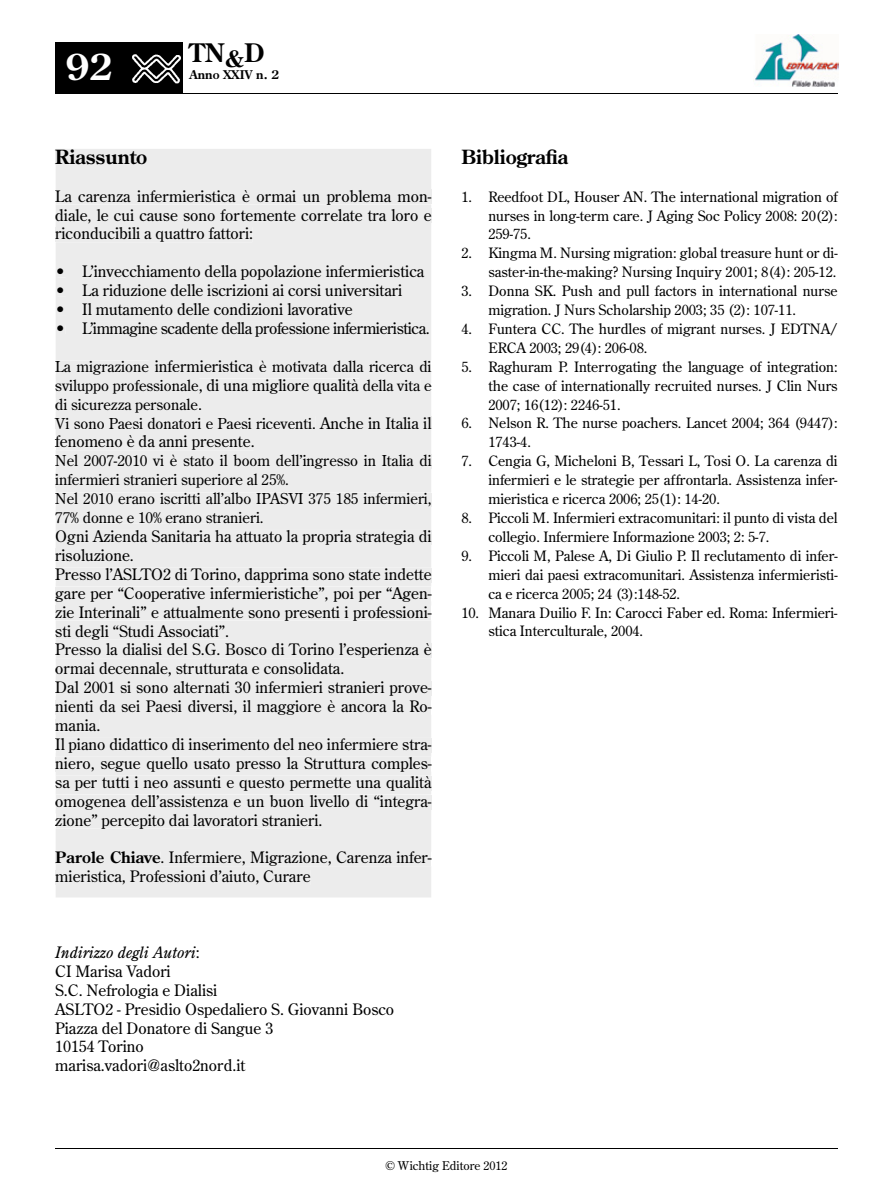
<style>
.page{position:relative;width:893px;height:1191px;background:#fff}
.page>*{position:absolute;margin:0;border:0;box-sizing:border-box;transform-origin:0 0}
.t1{font:700 36px "Century Old Style Std";color:#fff}
.t2{font:700 25.5px "Century Old Style Std";color:#000}
.t3{font:700 19.5px "Century Old Style Std";color:#000}
.t4{font:15.75px/18.9px "Century Old Style Std";color:#000}
.t5{font:15.75px "Century Old Style Std";letter-spacing:-.025em;color:#000}
.t6{font:15px/18.9px "Century Old Style Std";color:#000}
.t7{font:14.25px/18.9px "Century Old Style Std";color:#000}
.t8{font:12px "Century Old Style Std";color:#000}
.t9{font:700 12px "Century Old Style Std";color:#000}
.s1{font-size:15.75px}
.s2{font-weight:700}
.s3{font-style:italic}
</style>
<div class="page">
<img style="left:755px;top:34px;width:84px;height:53px">
<hr style="left:55px;top:93px;width:783px;height:1px;background:#000">
<div style="left:55px;top:43px;width:128px;height:51px;background:#000"></div>
<img style="left:132px;top:54px;width:49px;height:30px">
<hr style="left:55px;top:1147px;width:783px;height:1px;background:#000">
<div style="left:56px;top:149px;width:375px;height:437px;background:#ececec"></div>
<div style="left:56px;top:149px;width:91px;height:15px;background:#ececec"></div>
<div style="left:56px;top:189px;width:375px;height:15px;background:#ececec"></div>
<div style="left:56px;top:208px;width:375px;height:15px;background:#ececec"></div>
<div style="left:56px;top:227px;width:196px;height:15px;background:#ececec"></div>
<div style="left:58px;top:269px;width:8px;height:8px;background:#ececec"></div>
<div style="left:83px;top:265px;width:341px;height:15px;background:#ececec"></div>
<div style="left:58px;top:287px;width:8px;height:9px;background:#ececec"></div>
<div style="left:83px;top:284px;width:319px;height:12px;background:#ececec"></div>
<div style="left:58px;top:306px;width:8px;height:9px;background:#ececec"></div>
<div style="left:83px;top:303px;width:269px;height:12px;background:#ececec"></div>
<div style="left:58px;top:325px;width:7px;height:9px;background:#ececec"></div>
<div style="left:83px;top:322px;width:346px;height:15px;background:#ececec"></div>
<div style="left:56px;top:361px;width:92px;height:13px;background:#ececec"></div>
<div style="left:149px;top:360px;width:104px;height:12px;background:#ececec"></div>
<div style="left:260px;top:360px;width:67px;height:12px;background:#ececec"></div>
<div style="left:334px;top:360px;width:97px;height:12px;background:#ececec"></div>
<div style="left:56px;top:379px;width:142px;height:14px;background:#ececec"></div>
<div style="left:200px;top:378px;width:159px;height:15px;background:#ececec"></div>
<div style="left:363px;top:379px;width:57px;height:12px;background:#ececec"></div>
<div style="left:425px;top:383px;width:6px;height:8px;background:#ececec"></div>
<div style="left:56px;top:398px;width:142px;height:14px;background:#ececec"></div>
<div style="left:56px;top:417px;width:145px;height:12px;background:#ececec"></div>
<div style="left:206px;top:417px;width:109px;height:12px;background:#ececec"></div>
<div style="left:316px;top:416px;width:115px;height:13px;background:#ececec"></div>
<div style="left:56px;top:435px;width:198px;height:15px;background:#ececec"></div>
<div style="left:56px;top:455px;width:375px;height:14px;background:#ececec"></div>
<div style="left:56px;top:474px;width:232px;height:14px;background:#ececec"></div>
<div style="left:56px;top:492px;width:375px;height:14px;background:#ececec"></div>
<div style="left:56px;top:511px;width:207px;height:12px;background:#ececec"></div>
<div style="left:56px;top:530px;width:375px;height:15px;background:#ececec"></div>
<div style="left:56px;top:601px;width:375px;height:296px;background:#ececec"></div>
<div style="left:56px;top:549px;width:78px;height:12px;background:#ececec"></div>
<div style="left:56px;top:567px;width:375px;height:15px;background:#ececec"></div>
<div style="left:56px;top:586px;width:375px;height:15px;background:#ececec"></div>
<div style="left:56px;top:605px;width:375px;height:15px;background:#ececec"></div>
<div style="left:56px;top:624px;width:172px;height:15px;background:#ececec"></div>
<div style="left:56px;top:643px;width:375px;height:15px;background:#ececec"></div>
<div style="left:56px;top:662px;width:288px;height:15px;background:#ececec"></div>
<div style="left:56px;top:681px;width:375px;height:15px;background:#ececec"></div>
<div style="left:56px;top:700px;width:375px;height:15px;background:#ececec"></div>
<div style="left:56px;top:719px;width:43px;height:12px;background:#ececec"></div>
<div style="left:56px;top:738px;width:375px;height:14px;background:#ececec"></div>
<div style="left:56px;top:756px;width:375px;height:15px;background:#ececec"></div>
<div style="left:56px;top:775px;width:375px;height:15px;background:#ececec"></div>
<div style="left:56px;top:794px;width:375px;height:15px;background:#ececec"></div>
<div style="left:56px;top:813px;width:265px;height:15px;background:#ececec"></div>
<div style="left:56px;top:851px;width:104px;height:12px;background:#ececec"></div>
<div style="left:162px;top:851px;width:269px;height:15px;background:#ececec"></div>
<div style="left:56px;top:870px;width:254px;height:14px;background:#ececec"></div>
<h1 class="t1" style="left:66px;top:44px;width:49px">92</h1>
<h2 class="t2" style="left:190px;top:36px;width:76px">TN<sub>&amp;</sub>D</h2>
<p class="t9" style="left:190px;top:67px;width:91px">Anno XXIV n. 2</p>
<p class="t3" style="left:55px;top:144px;width:94px">Riassunto</p>
<p class="t4" style="left:55px;top:186px;width:378px;text-align:justify">La carenza infermieristica è ormai un problema mon&shy;diale, le cui cause sono fortemente correlate tra loro e riconducibili a quattro fattori:</p>
<p class="t4" style="left:55px;top:262px;width:370px">• L’invecchiamento della popolazione infermieristica</p>
<p class="t4" style="left:55px;top:281px;width:349px">• La riduzione delle iscrizioni ai corsi universitari</p>
<p class="t4" style="left:55px;top:300px;width:299px">• Il mutamento delle condizioni lavorative</p>
<p class="t5" style="left:55px;top:318px;width:376px">• L’immagine scadente della professione infermieristica.</p>
<p class="t6" style="left:55px;top:357px;width:378px">La migrazione <span class="s1">infermieristica</span> è motivata dalla ricerca di sviluppo professionale<span class="s1">, di una migliore qualità</span> della vita e di sicurezza personale<span class="s1">.<br></span>Vi sono Paesi donatori e Paesi riceventi. <span class="s1">Anche in Italia il</span></p>
<p class="t4" style="left:55px;top:432px;width:201px">fenomeno è da anni presente.</p>
<p class="t6" style="left:55px;top:451px;width:378px">Nel 2007-2010 vi è stato il boom dell’ingresso in Italia di infermieri stranieri superiore al 25%.<br>Nel 2010 erano iscritti all’albo IPASVI 375 185 infermieri, 77% donne e 10% erano stranieri.</p>
<p class="t4" style="left:55px;top:526px;width:378px">Ogni Azienda Sanitaria ha attuato la propria strategia di risoluzione.<br>Presso l’ASLTO2 di Torino, dapprima sono state indette gare per “Cooperative infermieristiche”, poi per “Agen&shy;zie Interinali” e attualmente sono presenti i professioni&shy;sti degli “Studi Associati”.<br>Presso la dialisi del S.G. Bosco di Torino l’esperienza è ormai decennale, strutturata e consolidata.<br>Dal 2001 si sono alternati 30 infermieri stranieri prove&shy;nienti da sei Paesi diversi, il maggiore è ancora la Ro&shy;mania.<br>Il piano didattico di inserimento del neo infermiere stra&shy;niero, segue quello usato presso la Struttura comples&shy;sa per tutti i neo assunti e questo permette una qualità omogenea dell’assistenza e un buon livello di “integra&shy;zione” percepito dai lavoratori stranieri.</p>
<p class="t4" style="left:55px;top:848px;width:378px"><span class="s2">Parole Chiave</span>. Infermiere, migrazione, Carenza infer&shy;mieristica, Professioni d’aiuto, Curare</p>
<p class="t4" style="left:241px;top:375px;width:9px">a</p>
<p class="t4" style="left:301px;top:375px;width:9px">e</p>
<p class="t6" style="left:227px;top:413px;width:9px">a</p>
<p class="t6" style="left:288px;top:413px;width:9px">e</p>
<p class="t4" style="left:55px;top:942px;width:340px"><span class="s3">Indirizzo degli Autori</span>:<br>CI marisa Vadori<br>S.C. Nefrologia e Dialisi<br>ASLTO2 - Presidio Ospedaliero S. Giovanni Bosco<br>Piazza del Donatore di Sangue 3<br>10154 Torino<br>marisa.vadori@aslto2nord.it</p>
<p class="t3" style="left:461px;top:144px;width:108px">Bibliografia</p>
<p class="t7" style="left:488px;top:187px;width:351px;text-align:justify;text-indent:-27px">1. Reedfoot DL, houser AN. The international migration of nurses in long-term care. J Aging Soc Policy 2008: 20(2):<br>259-75.</p>
<p class="t7" style="left:461px;top:243px;width:378px;text-align:right">2. Kingma m. Nursing migration: global treasure hunt or di&shy;saster-in-the-making? Nursing Inquiry 2001; 8(4): 205-12.</p>
<p class="t7" style="left:488px;top:281px;width:351px;text-indent:-27px">3. Donna SK. Push and pull factors in international nurse migration. J Nurs Scholarship 2003; 35 (2): 107-11.</p>
<p class="t7" style="left:488px;top:319px;width:351px;text-indent:-27px">4. Funtera CC. The hurdles of migrant nurses. J EDTNA/<br>ERCA 2003; 29(4): 206-08.</p>
<p class="t7" style="left:488px;top:357px;width:351px;text-align:justify;text-indent:-27px">5. Raghuram P. Interrogating the language of integration: the case of internationally recruited nurses. J Clin Nurs 2007; 16(12): 2246-51.</p>
<p class="t7" style="left:488px;top:413px;width:351px;text-indent:-27px">6. Nelson R. The nurse poachers. Lancet 2004; 364 (9447):<br>1743-4.</p>
<p class="t7" style="left:488px;top:451px;width:351px;text-align:justify;text-indent:-27px">7. Cengia G, micheloni B, Tessari L, Tosi O. La carenza di infermieri e le strategie per affrontarla. Assistenza infer&shy;mieristica e ricerca 2006; 25(1): 14-20.</p>
<p class="t7" style="left:488px;top:508px;width:351px;text-indent:-27px">8. Piccoli m. Infermieri extracomunitari: il punto di vista del collegio. Infermiere Informazione 2003; 2: 5-7.</p>
<p class="t7" style="left:488px;top:546px;width:351px;text-align:justify;text-indent:-27px">9. Piccoli m, Palese A, Di Giulio P. Il reclutamento di infer&shy;mieri dai paesi extracomunitari. Assistenza infermieristi&shy;ca e ricerca 2005; 24 (3):148-52.</p>
<p class="t7" style="left:488px;top:602px;width:351px;text-indent:-27px">10. manara Duilio F. In: Carocci Faber ed. Roma: Infermieri&shy;stica Interculturale, 2004.</p>
<p class="t8" style="left:385px;top:1158px;width:124px">© Wichtig Editore 2012</p>
</div>
